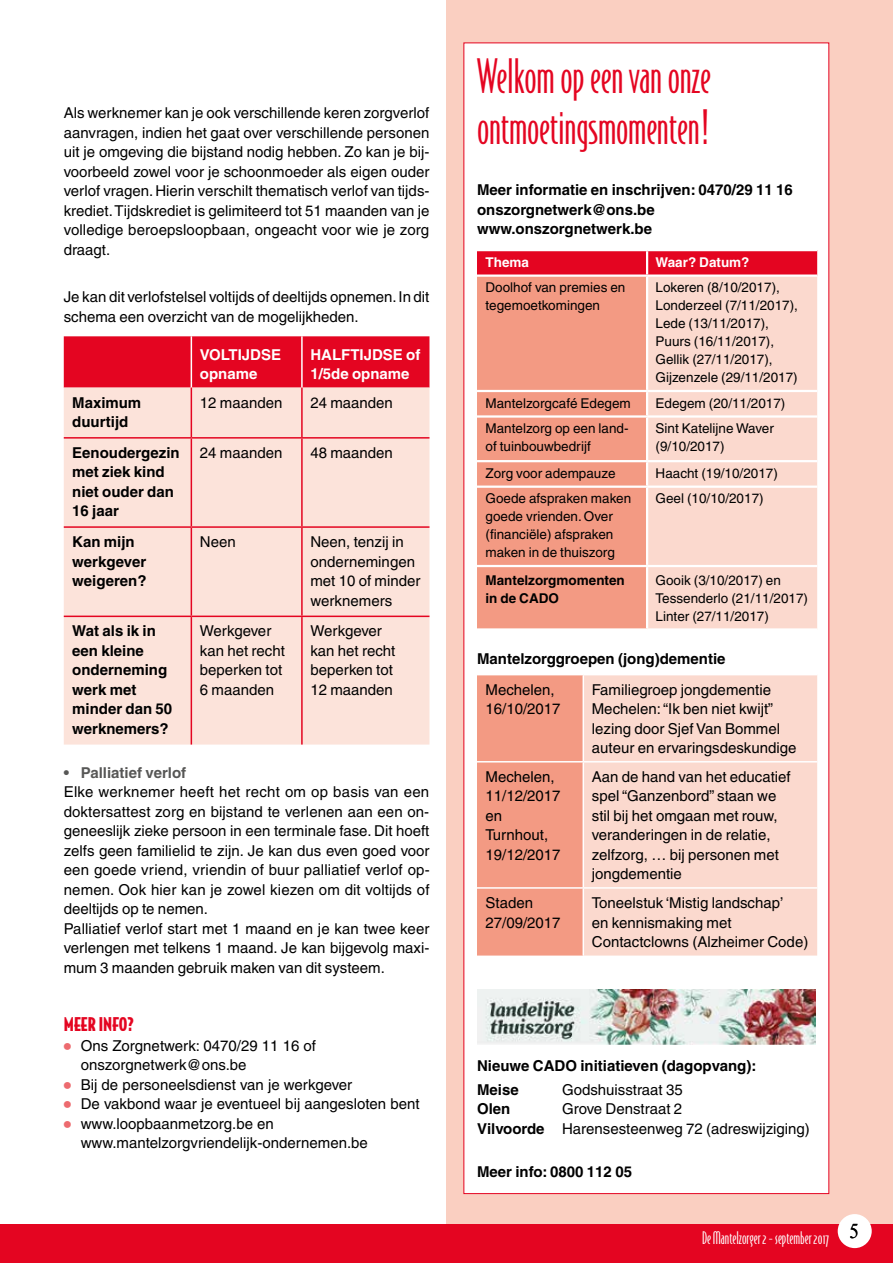
<style>
.page{position:relative;width:893px;height:1263px;background:#fff}
.page>*{position:absolute;margin:0;border:0;box-sizing:border-box;transform-origin:0 0}
.t1{font:300 45px/51px "Bodega Sans";letter-spacing:-.005em;color:#e40521}
.t2{font:21px "Times New Roman";color:#000;scale:.9 1}
.t3{font:900 18px "Bodega Sans";color:#e40521}
.t4{font:16.5px "Bodega Sans Light Oldstyle";color:#fff}
.t5{font:15px/19.5px "Helvetica";color:#000}
.t6{font:700 15px/19.5px "Helvetica";color:#000}
.t7{font:700 15px/19.5px "Helvetica";color:#fff}
.t8{font:700 15px "Helvetica";color:#575756}
.t9{font:13.5px/18px "Helvetica";color:#000}
.t10{font:700 13.5px/18px "Helvetica";color:#000}
.t11{font:700 13.5px "Helvetica";color:#fff}
.s1{font-weight:700;font-size:21px;color:#ed6b6f}
.s2{font-weight:700}
</style>
<div class="page">
<div style="left:446px;top:0;width:447px;height:1263px;background:#facfc1"></div>
<div style="left:0;top:1225px;width:893px;height:38px;background:#e40521"></div>
<div style="left:64px;top:336px;width:365px;height:52px;background:#e40521"></div>
<div style="left:64px;top:388px;width:365px;height:356px;background:#fce3da"></div>
<hr style="left:191px;top:336px;width:1px;height:52px;background:#fff">
<hr style="left:301px;top:336px;width:2px;height:52px;background:#fff">
<hr style="left:191px;top:388px;width:1px;height:49px;background:#e40521">
<hr style="left:301px;top:388px;width:2px;height:49px;background:#e40521">
<hr style="left:64px;top:437px;width:127px;height:2px;background:#e40521">
<hr style="left:191px;top:437px;width:111px;height:2px;background:#e40521">
<hr style="left:191px;top:439px;width:1px;height:87px;background:#e40521">
<hr style="left:302px;top:437px;width:127px;height:2px;background:#e40521">
<hr style="left:301px;top:439px;width:2px;height:87px;background:#e40521">
<hr style="left:64px;top:526px;width:127px;height:2px;background:#e40521">
<hr style="left:191px;top:526px;width:111px;height:2px;background:#e40521">
<hr style="left:191px;top:528px;width:1px;height:88px;background:#e40521">
<hr style="left:302px;top:526px;width:127px;height:2px;background:#e40521">
<hr style="left:301px;top:528px;width:2px;height:88px;background:#e40521">
<hr style="left:64px;top:616px;width:127px;height:1px;background:#e40521">
<hr style="left:191px;top:616px;width:111px;height:1px;background:#e40521">
<hr style="left:191px;top:617px;width:1px;height:127px;background:#e40521">
<hr style="left:302px;top:616px;width:127px;height:1px;background:#e40521">
<hr style="left:301px;top:617px;width:2px;height:127px;background:#e40521">
<div style="left:464px;top:43px;width:365px;height:1150px;background:#fff"></div>
<div style="left:477px;top:251px;width:340px;height:23px;background:#e40521"></div>
<div style="left:477px;top:277px;width:169px;height:351px;background:#f39a83"></div>
<div style="left:648px;top:277px;width:169px;height:351px;background:#fbd9ce"></div>
<hr style="left:477px;top:565px;width:170px;height:2px;background:#fff">
<hr style="left:647px;top:565px;width:170px;height:2px;background:#fff">
<hr style="left:477px;top:390px;width:170px;height:2px;background:#fff">
<hr style="left:477px;top:415px;width:170px;height:3px;background:#fff">
<hr style="left:477px;top:460px;width:170px;height:2px;background:#fff">
<hr style="left:477px;top:485px;width:170px;height:3px;background:#fff">
<hr style="left:646px;top:251px;width:2px;height:23px;background:#fff">
<hr style="left:647px;top:390px;width:170px;height:2px;background:#fff">
<hr style="left:647px;top:415px;width:170px;height:3px;background:#fff">
<hr style="left:647px;top:460px;width:170px;height:2px;background:#fff">
<hr style="left:647px;top:485px;width:170px;height:3px;background:#fff">
<div style="left:477px;top:675px;width:106px;height:280px;background:#f39a83"></div>
<div style="left:584px;top:675px;width:233px;height:280px;background:#fbd9ce"></div>
<hr style="left:477px;top:761px;width:106px;height:1px;background:#fff">
<hr style="left:583px;top:761px;width:234px;height:1px;background:#fff">
<hr style="left:477px;top:887px;width:106px;height:2px;background:#fff">
<hr style="left:583px;top:887px;width:234px;height:2px;background:#fff">
<img style="left:477px;top:989px;width:339px;height:56px">
<div style="left:838px;top:1214px;width:34px;height:34px;background:#fff;border-radius:50%"></div>
<p class="t5" style="left:64px;top:103px;width:367px;text-align:justify">Als werknemer kan je ook verschillende keren zorgverlof aanvragen, indien het gaat over verschillende personen uit je omgeving die bijstand nodig hebben. Zo kan je bij&shy;voorbeeld zowel voor je schoonmoeder als eigen ouder verlof vragen. Hierin verschilt thematisch verlof van tijds&shy;krediet. Tijdskrediet is gelimiteerd tot 51 maanden van je volledige beroepsloopbaan, ongeacht voor wie je zorg draagt.</p>
<p class="t5" style="left:64px;top:287px;width:367px">Je kan dit verlofstelsel voltijds of deeltijds opnemen. In dit schema een overzicht van de mogelijkheden.</p>
<p class="t7" style="left:200px;top:344px;width:83px">VOLTIJDSE opname</p>
<p class="t7" style="left:310px;top:344px;width:111px">HALFTIJDSE of<br>1/5de opname</p>
<p class="t6" style="left:72px;top:392px;width:70px">Maximum duurtijd</p>
<p class="t5" style="left:200px;top:393px;width:84px">12 maanden</p>
<p class="t5" style="left:310px;top:393px;width:84px">24 maanden</p>
<p class="t6" style="left:72px;top:443px;width:109px">Eenoudergezin met ziek kind niet ouder dan<br>16 jaar</p>
<p class="t5" style="left:200px;top:443px;width:84px">24 maanden</p>
<p class="t5" style="left:310px;top:443px;width:84px">48 maanden</p>
<p class="t6" style="left:72px;top:532px;width:76px">Kan mijn werkgever weigeren?</p>
<p class="t5" style="left:200px;top:532px;width:37px">Neen</p>
<p class="t5" style="left:310px;top:532px;width:112px">Neen, tenzij in ondernemingen met 10 of minder werknemers</p>
<p class="t6" style="left:72px;top:621px;width:102px">Wat als ik in een kleine onderneming werk met minder dan 50 werknemers?</p>
<p class="t5" style="left:200px;top:621px;width:87px">Werkgever kan het recht beperken tot<br>6 maanden</p>
<p class="t5" style="left:310px;top:621px;width:87px">Werkgever kan het recht beperken tot<br>12 maanden</p>
<p class="t8" style="left:64px;top:763px;width:124px">• Palliatief verlof</p>
<p class="t5" style="left:64px;top:782px;width:367px">Elke werknemer heeft het recht om op basis van een doktersattest zorg en bijstand te verlenen aan een on&shy;geneeslijk zieke persoon in een terminale fase. Dit hoeft zelfs geen familielid te zijn. Je kan dus even goed voor een goede vriend, vriendin of buur palliatief verlof op&shy;nemen. Ook hier kan je zowel kiezen om dit voltijds of deeltijds op te nemen.<br>Palliatief verlof start met 1 maand en je kan twee keer verlengen met telkens 1 maand. Je kan bijgevolg maxi&shy;mum 3 maanden gebruik maken van dit systeem.</p>
<p class="t3" style="left:64px;top:1012px;width:72px">MEER INFO?</p>
<p class="t5" style="left:81px;top:1035px;width:237px;text-indent:-17px"><span class="s1">•</span> Ons Zorgnetwerk: 0470/29 11 16 of onszorgnetwerk@ons.be</p>
<p class="t5" style="left:64px;top:1074px;width:290px"><span class="s1">•</span> Bij de personeelsdienst van je werkgever</p>
<p class="t5" style="left:64px;top:1094px;width:357px"><span class="s1">•</span> De vakbond waar je eventueel bij aangesloten bent</p>
<p class="t5" style="left:81px;top:1113px;width:289px;text-indent:-17px"><span class="s1">•</span> www.loopbaanmetzorg.be en www.mantelzorgvriendelijk-ondernemen.be</p>
<h1 class="t1" style="left:477px;top:50px;width:235px">Welkom op een van onze ontmoetingsmomenten!</h1>
<p class="t6" style="left:477px;top:180px;width:317px">Meer informatie en inschrijven: 0470/29 11 16 onszorgnetwerk@ons.be www.onszorgnetwerk.be</p>
<p class="t11" style="left:485px;top:254px;width:45px">Thema</p>
<p class="t11" style="left:656px;top:254px;width:95px">Waar? Datum?</p>
<p class="t9" style="left:485px;top:279px;width:141px">Doolhof van premies en tegemoetkomingen</p>
<p class="t9" style="left:656px;top:279px;width:144px">Lokeren (8/10/2017),<br>Londerzeel (7/11/2017),<br>Lede (13/11/2017),<br>Puurs (16/11/2017),<br>Gellik (27/11/2017),<br>Gijzenzele (29/11/2017)</p>
<p class="t9" style="left:485px;top:394px;width:147px">Mantelzorgcafé Edegem</p>
<p class="t9" style="left:656px;top:394px;width:131px">Edegem (20/11/2017)</p>
<p class="t9" style="left:485px;top:420px;width:145px">Mantelzorg op een land&shy;of tuinbouwbedrijf</p>
<p class="t9" style="left:656px;top:420px;width:120px">Sint Katelijne Waver (9/10/2017)</p>
<p class="t9" style="left:485px;top:464px;width:132px">Zorg voor adempauze</p>
<p class="t9" style="left:656px;top:464px;width:124px">Haacht (19/10/2017)</p>
<p class="t9" style="left:485px;top:490px;width:147px">Goede afspraken maken goede vrienden. Over (financiële) afspraken maken in de thuiszorg</p>
<p class="t9" style="left:656px;top:490px;width:110px">Geel (10/10/2017)</p>
<p class="t10" style="left:485px;top:571px;width:141px">Mantelzorgmomenten in de CADO</p>
<p class="t9" style="left:656px;top:571px;width:154px">Gooik (3/10/2017) en<br>Tessenderlo (21/11/2017)<br>Linter (27/11/2017)</p>
<p class="t6" style="left:477px;top:648px;width:250px">Mantelzorggroepen (jong)dementie</p>
<p class="t5" style="left:485px;top:680px;width:77px">Mechelen,<br>16/10/2017</p>
<p class="t5" style="left:592px;top:680px;width:206px">Familiegroep jongdementie<br>Mechelen: “Ik ben niet kwijt” lezing door Sjef Van Bommel auteur en ervaringsdeskundige</p>
<p class="t5" style="left:485px;top:767px;width:77px">Mechelen,<br>11/12/2017 en<br>Turnhout,<br>19/12/2017</p>
<p class="t5" style="left:592px;top:767px;width:200px">Aan de hand van het educatief spel “Ganzenbord” staan we stil bij het omgaan met rouw, veranderingen in de relatie, zelfzorg, … bij personen met jongdementie</p>
<p class="t5" style="left:485px;top:893px;width:77px">Staden<br>27/09/2017</p>
<p class="t5" style="left:592px;top:893px;width:218px">Toneelstuk ‘Mistig landschap’<br>en kennismaking met<br>Contactclowns (Alzheimer Code)</p>
<p class="t6" style="left:477px;top:1053px;width:281px;line-height:23.7px">Nieuwe CADO initiatieven (dagopvang):<br>Meise</p>
<p class="t5" style="left:562px;top:1079px;width:122px">Godshuisstraat 35</p>
<p class="t5" style="left:477px;top:1099px;width:334px;text-indent:85px">Grove Denstraat 2<br><span class="s2">Vilvoorde</span> Harensesteenweg 72 (adreswijziging)</p>
<p class="t6" style="left:477px;top:1161px;width:156px">Meer info: 0800 112 05</p>
<p class="t6" style="left:477px;top:1099px;width:35px">Olen</p>
<p class="t4" style="left:702px;top:1228px;width:129px">De Mantelzorger 2 - september 2017</p>
<h2 class="t2" style="left:849px;top:1217px;width:12px">5</h2>
</div>
